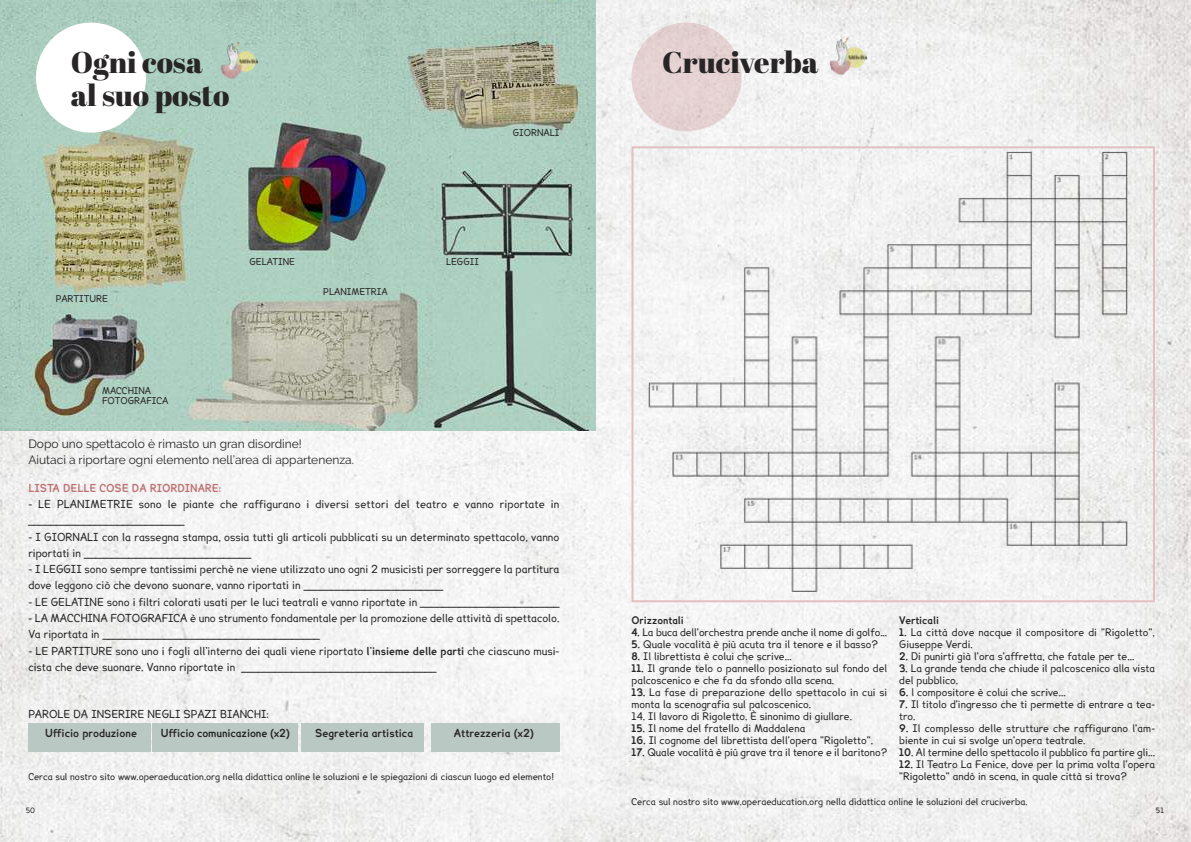
<style>
.page{position:relative;width:1191px;height:842px;background:#fff}
.page>*{position:absolute;margin:0;border:0;box-sizing:border-box;transform-origin:0 0}
.t1{font:30px/33px "Abril Fatface";color:#272526}
.t2{font:12px/15.8px "Raleway";color:#272526}
.t3{font:10.5px/16.3px "Lexie Readable";color:#272526}
.t4{font:700 10.5px "Lexie Readable";color:#272526}
.t5{font:700 10.5px "Lexie Readable";color:#bf7374}
.t6{font:10px/12px "Lexie Readable";color:#272526}
.t7{font:700 10px "Lexie Readable";color:#272526}
.t8{font:9px/10.4px "Lexie Readable";color:#272526}
.t9{font:7px "Lexie Readable";color:#272526}
.s1{font-weight:700}
</style>
<div class="page">
<img style="left:0;top:0;width:1191px;height:842px">
<img style="left:0;top:2px;width:595px;height:428px">
<div style="left:631px;top:23px;width:110px;height:110px;background:#e5d1d2;border-radius:50%"></div>
<img style="left:634px;top:149px;width:518px;height:450px">
<div style="left:631px;top:146px;width:524px;height:456px;border:2px solid #e2c0c1"></div>
<img style="left:36px;top:23px;width:110px;height:110px;border-radius:50%">
<img style="left:219px;top:36px;width:46px;height:49px">
<img style="left:827px;top:33px;width:46px;height:49px">
<div style="left:28px;top:724px;width:122px;height:28px;background:#bac8c4"></div>
<div style="left:153px;top:724px;width:145px;height:28px;background:#bac8c4"></div>
<div style="left:301px;top:724px;width:122px;height:28px;background:#bac8c4"></div>
<div style="left:430px;top:724px;width:129px;height:28px;background:#bac8c4"></div>
<h1 class="t1" style="left:71px;top:49px;width:160px">Ogni cosa al suo posto</h1>
<p class="t8" style="left:513px;top:128px;width:48px">GIORNALI</p>
<p class="t8" style="left:56px;top:294px;width:54px">PARTITURE</p>
<p class="t8" style="left:102px;top:386px;width:68px">MACCHINA<br>FOTOGRAFICA</p>
<p class="t8" style="left:249px;top:257px;width:47px">GELATINE</p>
<p class="t8" style="left:446px;top:258px;width:34px">LEGGII</p>
<p class="t8" style="left:323px;top:287px;width:66px">PLANIMETRIA</p>
<p class="t2" style="left:28px;top:437px;width:327px">Dopo uno spettacolo è rimasto un gran disordine!<br>Aiutaci a riportare ogni elemento nell’area di appartenenza.</p>
<p class="t5" style="left:28px;top:483px;width:194px">lista Delle cose Da riorDinare:</p>
<p class="t3" style="left:28px;top:497px;width:532px">- LE PLANIMETRIE sono le piante che raffigurano i diversi settori del teatro e vanno riportate in ____________________________</p>
<p class="t3" style="left:28px;top:529px;width:532px">- I GIORNALI con la rassegna stampa, ossia tutti gli articoli pubblicati su un determinato spettacolo, vanno riportati in ______________________________</p>
<p class="t3" style="left:28px;top:562px;width:532px">- I LEGGII sono sempre tantissimi perchè ne viene utilizzato uno ogni 2 musicisti per sorreggere la partitura dove leggono ciò che devono suonare, vanno riportati in _________________________</p>
<p class="t3" style="left:28px;top:594px;width:532px">- LE GELATINE sono i filtri colorati usati per le luci teatrali e vanno riportate in _________________________</p>
<p class="t3" style="left:28px;top:611px;width:532px">- LA MACCHINA FOTOGRAFICA è uno strumento fondamentale per la promozione delle attività di spettacolo.<br>Va riportata in _______________________________________</p>
<p class="t3" style="left:28px;top:643px;width:532px">- LE PARTITURE sono uno i fogli all’interno dei quali viene riportato <span class="s1">l’insieme delle parti</span> che ciascuno musi&shy;cista che deve suonare. Vanno riportate in ___________________________________</p>
<p class="t3" style="left:28px;top:706px;width:242px">PAROLE DA INSERIRE NEGLI SPAZI BIANCHI:</p>
<p class="t4" style="left:45px;top:729px;width:94px">ufficio produzione</p>
<p class="t4" style="left:161px;top:729px;width:130px">ufficio comunicazione (x2)</p>
<p class="t4" style="left:315px;top:729px;width:99px">segreteria artistica</p>
<p class="t4" style="left:454px;top:729px;width:81px">attrezzeria (x2)</p>
<p class="t8" style="left:28px;top:772px;width:527px">Cerca sul nostro sito www.operaeducation.org nella didattica online le soluzioni e le spiegazioni di ciascun luogo ed elemento!</p>
<h1 class="t1" style="left:662px;top:49px;width:158px">Cruciverba</h1>
<p class="t7" style="left:631px;top:616px;width:54px">orizzontali</p>
<p class="t6" style="left:631px;top:627px;width:257px"><span class="s1">4.</span> La buca dell'orchestra prende anche il nome di golfo...</p>
<p class="t6" style="left:631px;top:639px;width:248px"><span class="s1">5.</span> Quale vocalità è più acuta tra il tenore e il basso?</p>
<p class="t6" style="left:631px;top:651px;width:162px"><span class="s1">8.</span> Il librettista è colui che scrive...</p>
<p class="t6" style="left:631px;top:663px;width:257px"><span class="s1">11.</span> Il grande telo o pannello posizionato sul fondo del palcoscenico e che fa da sfondo alla scena.</p>
<p class="t6" style="left:631px;top:687px;width:257px"><span class="s1">13.</span> La fase di preparazione dello spettacolo in cui si monta la scenografia sul palcoscenico.</p>
<p class="t6" style="left:631px;top:711px;width:222px">14. Il lavoro di Rigoletto. È sinonimo di giullare.</p>
<p class="t6" style="left:631px;top:723px;width:175px"><span class="s1">15.</span> Il nome del fratello di Maddalena</p>
<p class="t6" style="left:631px;top:735px;width:243px"><span class="s1">16.</span> Il cognome del librettista dell'opera "Rigoletto".</p>
<p class="t6" style="left:631px;top:747px;width:257px"><span class="s1">17.</span> Quale vocalità è più grave tra il tenore e il baritono?</p>
<p class="t7" style="left:899px;top:616px;width:41px">verticali</p>
<p class="t6" style="left:899px;top:627px;width:257px"><span class="s1">1.</span> La città dove nacque il compositore di "Rigoletto",<br>Giuseppe Verdi.</p>
<p class="t6" style="left:899px;top:651px;width:237px"><span class="s1">2.</span> Di punirti già l'ora s'affretta, che fatale per te...</p>
<p class="t6" style="left:899px;top:663px;width:257px"><span class="s1">3.</span> La grande tenda che chiude il palcoscenico alla vista del pubblico.</p>
<p class="t6" style="left:899px;top:687px;width:168px"><span class="s1">6.</span> l compositore è colui che scrive...</p>
<p class="t6" style="left:899px;top:699px;width:257px"><span class="s1">7.</span> Il titolo d'ingresso che ti permette di entrare a tea&shy;tro.</p>
<p class="t6" style="left:899px;top:723px;width:257px"><span class="s1">9.</span> Il complesso delle strutture che raffigurano l'am&shy;biente in cui si svolge un'opera teatrale.</p>
<p class="t6" style="left:899px;top:747px;width:257px"><span class="s1">10</span>. Al termine dello spettacolo il pubblico fa partire gli...</p>
<p class="t6" style="left:899px;top:759px;width:257px"><span class="s1">12.</span> Il Teatro La Fenice, dove per la prima volta l'opera "Rigoletto" andò in scena, in quale città si trova?</p>
<p class="t8" style="left:631px;top:797px;width:397px">Cerca sul nostro sito www.operaeducation.org nella didattica online le soluzioni del cruciverba.</p>
<p class="t9" style="left:26px;top:807px;width:11px">50</p>
<p class="t9" style="left:1156px;top:807px;width:10px">51</p>
</div>
